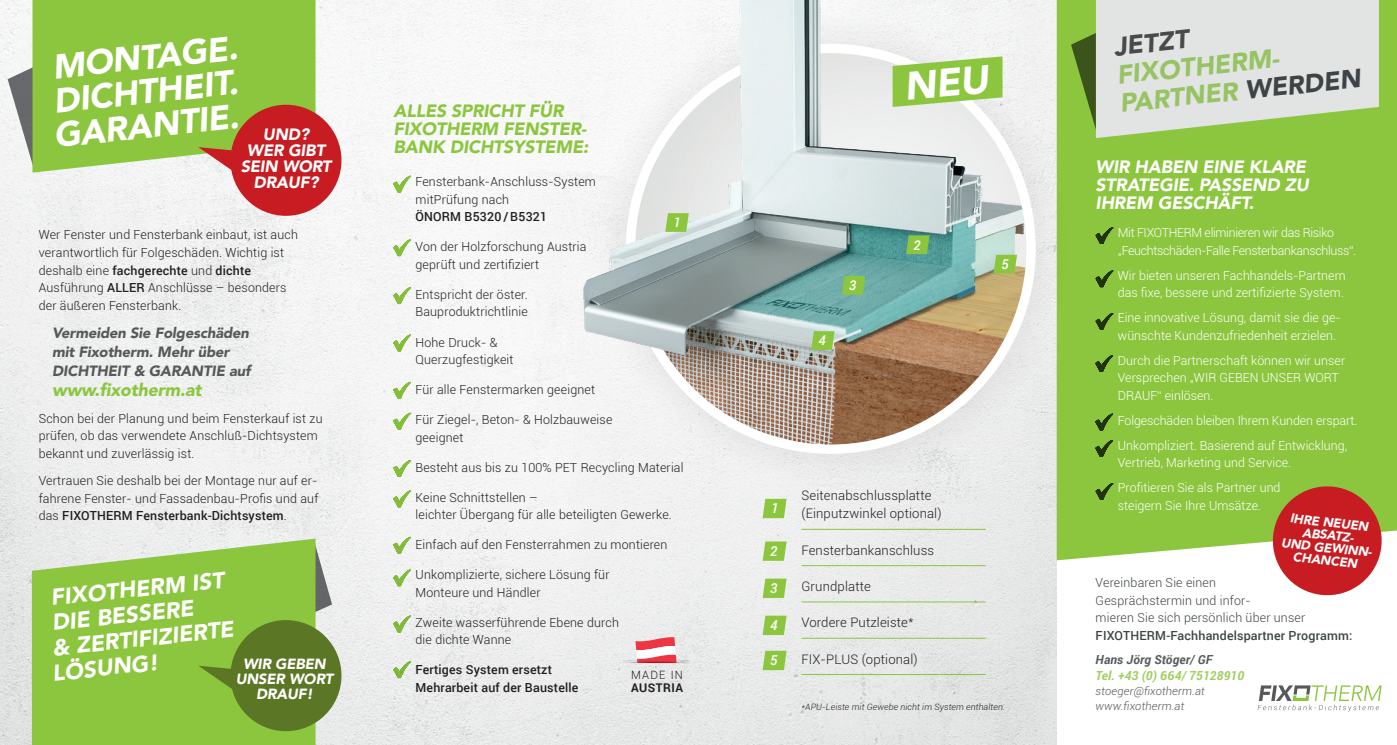
<style>
.page{position:relative;width:1397px;height:745px;background:#fff}
.page>*{position:absolute;margin:0;border:0;box-sizing:border-box;transform-origin:0 0}
.t1{font:italic 900 34.12px/34.1px "Avenir";color:#fff;text-align:justify}
.t2{font:italic 900 25.88px/28.4px "Avenir";color:#97c462}
.t3{font:italic 900 25.88px "Avenir";color:#464a4a}
.t4{font:italic 900 22.5px/25px "Avenir";color:#fff}
.t5{font:italic 900 17.75px/17.8px "Avenir";letter-spacing:-.01em;color:#8bc63e}
.t6{font:italic 900 17.75px/17.8px "Avenir";letter-spacing:-.01em;color:#fff}
.t7{font:italic 900 16.25px/16.2px "Avenir";letter-spacing:-.01em;color:#fff;text-align:center}
.t8{font:italic 900 14.75px/18.6px "Avenir";letter-spacing:-.01em;color:#57585a}
.t9{font:italic 900 14.62px/14.6px "Avenir";letter-spacing:-.01em;color:#fff;text-align:center}
.t10{font:italic 500 13.75px "Roboto";color:#fff}
.t11{font:italic 500 13.5px "Roboto";color:#fff}
.t12{font:300 13.12px/18.8px "Roboto";letter-spacing:.01em;color:#231f20}
.t13{font:italic 900 12.75px/12.8px "Avenir";color:#fff;text-align:center}
.t14{font:300 12.5px/17.5px "Roboto";color:#231f20}
.t15{font:300 12.5px/17.5px "Roboto";letter-spacing:-.01em;color:#fff}
.t16{font:300 12.5px/17.5px "Roboto";letter-spacing:-.04em;color:#fff}
.t17{font:300 12.5px/17.5px "Roboto";color:#3e4445}
.t18{font:500 12.5px/17.5px "Roboto";color:#231f20}
.t19{font:500 12.5px "Roboto";color:#3e4445}
.t20{font:italic 700 12.5px "Roboto";letter-spacing:.01em;color:#a2cf62}
.t21{font:italic 700 12.5px "Roboto";letter-spacing:.01em;color:#595c5d}
.t22{font:700 12px "Roboto";letter-spacing:.025em;color:#231f20}
.t23{font:300 11.5px "Roboto";letter-spacing:.09em;color:#231f20}
.t24{font:italic 300 11.25px/15px "Roboto";color:#57585a}
.t25{font:italic 300 8.75px "Roboto";letter-spacing:.01em;color:#231f20}
.s1{font-weight:500}
.s2{color:#3e4445}
</style>
<div class="page">
<div style="left:1056px;top:0;width:340px;height:560px;background:#8bc63e"></div>
<svg style="left:1068px;top:0;width:310px;height:138px;background:#d0dac5"></svg>
<svg style="left:1095px;top:227px;width:17px;height:17px"></svg>
<svg style="left:1095px;top:270px;width:17px;height:17px"></svg>
<svg style="left:1095px;top:313px;width:17px;height:16px"></svg>
<svg style="left:1094px;top:355px;width:18px;height:17px"></svg>
<svg style="left:1094px;top:413px;width:18px;height:17px"></svg>
<svg style="left:1094px;top:440px;width:18px;height:16px"></svg>
<svg style="left:1095px;top:483px;width:17px;height:16px"></svg>
<svg style="left:1269px;top:483px;width:115px;height:113px;background:#c45443"></svg>
<svg style="left:1257px;top:685px;width:124px;height:26px"></svg>
<img style="left:0;top:0;width:1056px;height:744px">
<div style="left:585px;top:4px;width:490px;height:489px;background:#231f20;opacity:.11"></div>
<img style="left:630px;top:48px;width:400px;height:401px;border-radius:200px">
<img style="left:573px;top:0;width:429px;height:483px">
<svg style="left:665px;top:213px;width:23px;height:19px"></svg>
<svg style="left:905px;top:235px;width:24px;height:19px"></svg>
<svg style="left:841px;top:276px;width:24px;height:18px"></svg>
<svg style="left:811px;top:331px;width:23px;height:18px"></svg>
<svg style="left:993px;top:254px;width:23px;height:19px"></svg>
<hr style="left:801px;top:528px;width:184px;height:1px;background:#8bc63e">
<hr style="left:801px;top:565px;width:184px;height:1px;background:#8bc63e">
<hr style="left:801px;top:601px;width:184px;height:1px;background:#8bc63e">
<hr style="left:801px;top:637px;width:184px;height:1px;background:#8bc63e">
<hr style="left:801px;top:673px;width:184px;height:1px;background:#8bc63e">
<svg style="left:762px;top:498px;width:24px;height:20px"></svg>
<svg style="left:762px;top:541px;width:24px;height:19px"></svg>
<svg style="left:762px;top:578px;width:24px;height:19px"></svg>
<svg style="left:762px;top:615px;width:24px;height:19px"></svg>
<svg style="left:762px;top:650px;width:24px;height:19px"></svg>
<svg style="left:393px;top:176px;width:17px;height:16px"></svg>
<svg style="left:393px;top:239px;width:17px;height:17px"></svg>
<svg style="left:393px;top:334px;width:17px;height:17px"></svg>
<svg style="left:393px;top:412px;width:17px;height:17px"></svg>
<svg style="left:393px;top:287px;width:17px;height:17px"></svg>
<svg style="left:393px;top:381px;width:17px;height:17px"></svg>
<svg style="left:393px;top:490px;width:17px;height:17px"></svg>
<svg style="left:393px;top:460px;width:17px;height:16px"></svg>
<svg style="left:393px;top:536px;width:17px;height:17px"></svg>
<svg style="left:393px;top:569px;width:17px;height:16px"></svg>
<svg style="left:623px;top:636px;width:66px;height:26px"></svg>
<svg style="left:620px;top:662px;width:71px;height:6px"></svg>
<svg style="left:6px;top:63px;width:26px;height:109px"></svg>
<svg style="left:315px;top:541px;width:19px;height:78px"></svg>
<div style="left:32px;top:0;width:283px;height:172px;background:#8bc63e"></div>
<svg style="left:32px;top:538px;width:283px;height:206px;background:#94c94e"></svg>
<svg style="left:198px;top:147px;width:38px;height:40px"></svg>
<div style="left:230px;top:619px;width:111px;height:111px;background:#5b7625;border-radius:50%"></div>
<svg style="left:198px;top:665px;width:42px;height:41px"></svg>
<div style="left:230px;top:105px;width:111px;height:111px;background:#c61c22;border-radius:50%"></div>
<svg style="left:393px;top:615px;width:17px;height:17px"></svg>
<svg style="left:393px;top:661px;width:17px;height:16px"></svg>
<svg style="left:892px;top:56px;width:110px;height:51px;background:#9fce61"></svg>
<h1 class="t1" style="left:45px;top:50px;width:193px;rotate:-6deg">MONTAGE.<br>DICHTHEIT.<br>GARANTIE.</h1>
<h3 class="t7" style="left:241px;top:126px;width:92px">UND?<br>WER GIBT<br>SEIN WORT<br>DRAUF?</h3>
<p class="t14" style="left:39px;top:226px;width:261px">Wer Fenster und Fensterbank einbaut, ist auch verantwortlich für Folgeschäden. Wichtig ist deshalb eine <span class="s1">fachgerechte</span> und <span class="s1">dichte </span>Ausführung <span class="s1">ALLER</span> Anschlüsse – besonders der äußeren Fensterbank.</p>
<p class="t8" style="left:52px;top:324px;width:200px">Vermeiden Sie Folgeschäden mit Fixotherm. Mehr über<br>DICHTHEIT &amp; GARANTIE auf</p>
<h3 class="t5" style="left:52px;top:380px;width:151px">www.fixotherm.at</h3>
<p class="t14" style="left:39px;top:409px;width:285px">Schon bei der Planung und beim Fensterkauf ist zu prüfen, ob das verwendete Anschluß-Dichtsystem bekannt und zuverlässig ist.</p>
<p class="t14" style="left:39px;top:471px;width:281px;text-align:justify">Vertrauen Sie deshalb bei der Montage nur auf er&shy;fahrene Fenster- und Fassadenbau-Profis und auf das <span class="s1">FIXOTHERM Fensterbank-Dichtsystem</span>.</p>
<h3 class="t4" style="left:43px;top:585px;width:186px;rotate:-6deg">FIXOTHERM IST<br>DIE BESSERE<br>&amp; ZERTIFIZIERTE<br>LÖSUNG!</h3>
<p class="t9" style="left:236px;top:656px;width:99px">WIR GEBEN<br>UNSER WORT<br>DRAUF!</p>
<h3 class="t5" style="left:393px;top:102px;width:196px">ALLES SPRICHT FÜR<br>FIXOTHERM FENSTER-<br>BANK DICHTSYSTEME:</h3>
<p class="t14" style="left:415px;top:172px;width:182px">Fensterbank-Anschluss-System mitPrüfung nach</p>
<p class="t18" style="left:415px;top:207px;width:133px">ÖNORM B5320 /B5321</p>
<p class="t14" style="left:415px;top:237px;width:173px">Von der Holzforschung Austria geprüft und zertifiziert</p>
<p class="t14" style="left:415px;top:285px;width:114px">Entspricht der öster.<br>Bauproduktrichtlinie</p>
<p class="t14" style="left:415px;top:332px;width:100px">Hohe Druck- &amp;<br>Querzugfestigkeit</p>
<p class="t14" style="left:415px;top:380px;width:181px">Für alle Fenstermarken geeignet</p>
<p class="t14" style="left:415px;top:410px;width:198px">Für Ziegel-, Beton- &amp; Holzbauweise geeignet</p>
<p class="t14" style="left:415px;top:457px;width:270px">Besteht aus bis zu 100% PET Recycling Material</p>
<p class="t14" style="left:415px;top:487px;width:258px">Keine Schnittstellen –<br>leichter Übergang für alle beteiligten Gewerke.</p>
<p class="t14" style="left:415px;top:535px;width:253px">Einfach auf den Fensterrahmen zu montieren</p>
<p class="t14" style="left:415px;top:565px;width:196px">Unkomplizierte, sichere Lösung für<br>Monteure und Händler</p>
<p class="t14" style="left:415px;top:612px;width:205px">Zweite wasserführende Ebene durch die dichte Wanne</p>
<p class="t18" style="left:415px;top:660px;width:164px">Fertiges System ersetzt<br>Mehrarbeit auf der Baustelle</p>
<p class="t11" style="left:673px;top:213px;width:9px">1</p>
<p class="t23" style="left:631px;top:666px;width:54px">MADE IN</p>
<p class="t22" style="left:631px;top:678px;width:53px">AUSTRIA</p>
<p class="t11" style="left:818px;top:331px;width:9px">4</p>
<p class="t11" style="left:849px;top:275px;width:9px">3</p>
<p class="t11" style="left:913px;top:235px;width:9px">2</p>
<p class="t11" style="left:1001px;top:254px;width:9px">5</p>
<p class="t10" style="left:771px;top:498px;width:9px">1</p>
<p class="t10" style="left:770px;top:541px;width:9px">2</p>
<p class="t10" style="left:770px;top:578px;width:9px">3</p>
<p class="t10" style="left:770px;top:615px;width:9px">4</p>
<p class="t10" style="left:770px;top:650px;width:9px">5</p>
<p class="t12" style="left:801px;top:485px;width:142px">Seitenabschlussplatte (Einputzwinkel optional)</p>
<p class="t12" style="left:801px;top:540px;width:134px">Fensterbankanschluss</p>
<p class="t12" style="left:801px;top:576px;width:71px">Grundplatte</p>
<p class="t12" style="left:801px;top:612px;width:114px">Vordere Putzleiste*</p>
<p class="t12" style="left:801px;top:648px;width:118px">FIX-PLUS (optional)</p>
<p class="t25" style="left:801px;top:700px;width:205px">*APU-Leiste mit Gewebe nicht im System enthalten.</p>
<h2 class="t3" style="left:1111px;top:31px;width:77px;rotate:-6deg">JETZT</h2>
<h2 class="t2" style="left:1115px;top:60px;width:243px;rotate:-6deg">FIXOTHERM-<br>PARTNER <span class="s2">WERDEN</span></h2>
<h3 class="t6" style="left:1095px;top:158px;width:215px">WIR HABEN EINE KLARE<br>STRATEGIE. PASSEND ZU<br>IHREM GESCHÄFT.</h3>
<p class="t16" style="left:1117px;top:223px;width:240px">Mit FIXOTHERM eliminieren wir das Risiko „Feuchtschäden-Falle Fensterbankanschluss“.</p>
<p class="t15" style="left:1117px;top:266px;width:230px">Wir bieten unseren Fachhandels-Partnern das fixe, bessere und zertifizierte System.</p>
<p class="t15" style="left:1117px;top:308px;width:224px">Eine innovative Lösung, damit sie die ge&shy;wünschte Kundenzufriedenheit erzielen.</p>
<p class="t15" style="left:1117px;top:351px;width:229px">Durch die Partnerschaft können wir unser<br>Versprechen „WIR GEBEN UNSER WORT<br>DRAUF“ einlösen.</p>
<p class="t15" style="left:1117px;top:407px;width:241px;line-height:25px">Folgeschäden bleiben Ihrem Kunden erspart.<br>Unkompliziert. Basierend auf Entwicklung,</p>
<p class="t15" style="left:1117px;top:449px;width:175px;line-height:25px">Vertrieb, Marketing und Service.<br>Profitieren Sie als Partner und</p>
<p class="t15" style="left:1117px;top:496px;width:145px">steigern Sie Ihre Umsätze.</p>
<p class="t13" style="left:1284px;top:510px;width:92px;rotate:6deg">IHRE NEUEN<br>ABSATZ-<br>UND GEWINN-<br>CHANCEN</p>
<p class="t17" style="left:1095px;top:573px;width:211px">Vereinbaren Sie einen<br>Gesprächstermin und infor-<br>mieren Sie sich persönlich über unser</p>
<p class="t19" style="left:1095px;top:626px;width:258px">FIXOTHERM-Fachhandelspartner Programm:</p>
<p class="t21" style="left:1095px;top:650px;width:118px">Hans Jörg Stöger/ GF</p>
<p class="t20" style="left:1095px;top:666px;width:150px">Tel. +43 (0) 664/ 75128910</p>
<p class="t24" style="left:1095px;top:682px;width:111px">stoeger@fixotherm.at www.fixotherm.at</p>
</div>
